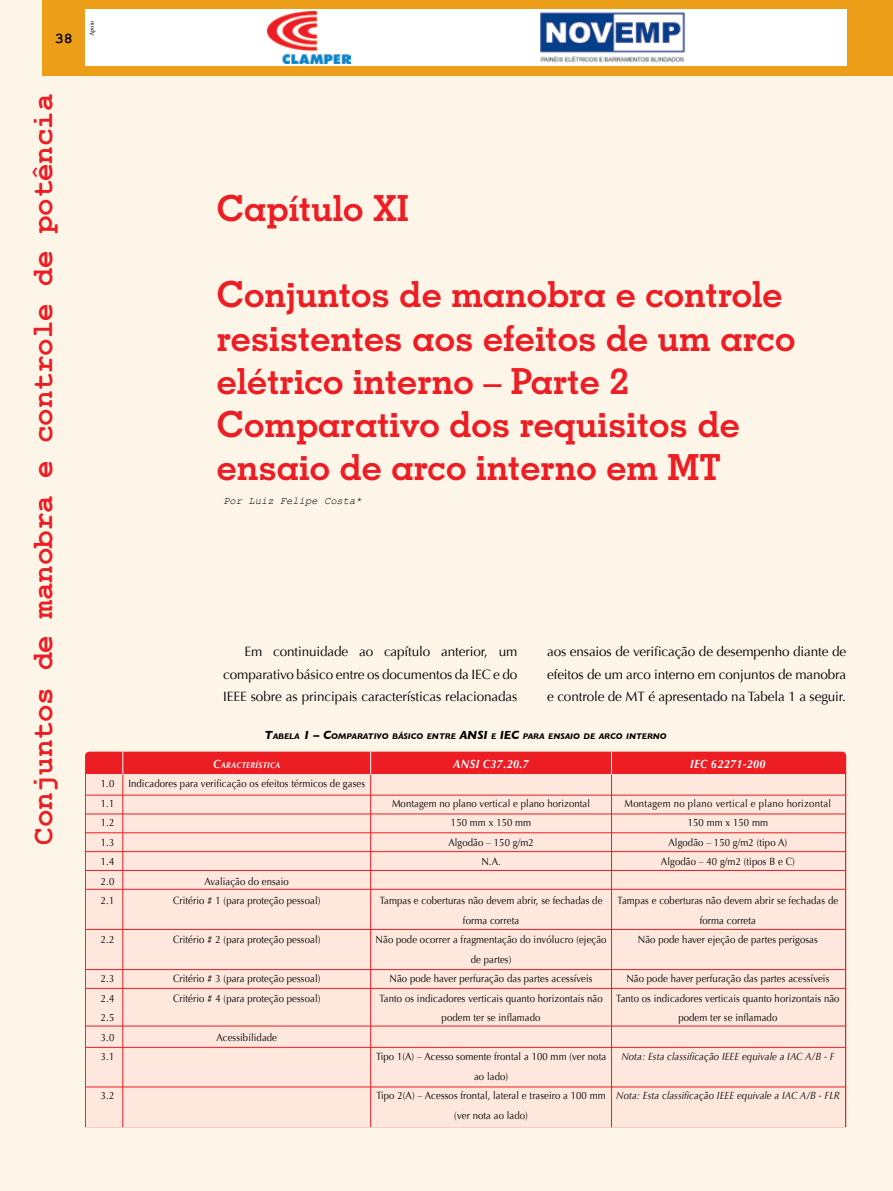
<style>
.page{position:relative;width:893px;height:1191px;background:#fdf5e8}
.page>*{position:absolute;margin:0;border:0;box-sizing:border-box;transform-origin:0 0}
.t1{font:700 36px/43.2px "Geometric Slab 703 BT";color:#ed1d24}
.t2{font:700 30px "Courier New";color:#ed1d24}
.t3{font:700 15px "Courier New";color:#000}
.t4{font:13.5px/22.5px "Optima";letter-spacing:-.01em;color:#000;text-align:justify}
.t5{font:italic 700 12px "Optima";letter-spacing:.03em;color:#fff;scale:.91 1}
.t6{font:10.5px/19.5px "Optima";letter-spacing:.01em;color:#000;text-align:center;scale:.91 1}
.t7{font:italic 10.5px "Optima";letter-spacing:.01em;color:#000;scale:.91 1}
.t8{font:italic 10.5px "Courier New";color:#000}
.t9{font:italic 700 8.4px "Gill Sans";color:#000}
.t10{font:italic 700 8.4px "Optima";letter-spacing:.045em;color:#fff;scale:.91 1}
.t11{font:6.3px "Minion Pro";letter-spacing:-.005em;color:#000}
.s1{font-size:12px}
</style>
<div class="page">
<div style="left:43px;top:0;width:850px;height:76px;background:#ed9e19"></div>
<div style="left:85px;top:9px;width:761px;height:57px;background:#fff"></div>
<img style="left:268px;top:11px;width:82px;height:52px">
<img style="left:540px;top:12px;width:145px;height:51px">
<svg style="left:85px;top:751px;width:761px;height:376px;background:#ed262c"></svg>
<div style="left:87px;top:774px;width:758px;height:353px;background:#fee7dc"></div>
<hr style="left:85px;top:795px;width:761px;height:1px;background:#ed1d24">
<hr style="left:85px;top:813px;width:761px;height:1px;background:#ed1d24">
<hr style="left:85px;top:832px;width:761px;height:1px;background:#ed1d24">
<hr style="left:85px;top:851px;width:761px;height:1px;background:#ed1d24">
<hr style="left:85px;top:870px;width:761px;height:1px;background:#ed1d24">
<hr style="left:85px;top:889px;width:761px;height:1px;background:#ed1d24">
<hr style="left:85px;top:929px;width:761px;height:1px;background:#ed1d24">
<hr style="left:85px;top:969px;width:761px;height:1px;background:#ed1d24">
<hr style="left:85px;top:1025px;width:761px;height:1px;background:#ed1d24">
<hr style="left:85px;top:1047px;width:761px;height:1px;background:#ed1d24">
<hr style="left:85px;top:1086px;width:761px;height:1px;background:#ed1d24">
<hr style="left:85px;top:988px;width:761px;height:1px;background:#ed1d24">
<hr style="left:122px;top:774px;width:1px;height:353px;background:#ed1d24">
<hr style="left:370px;top:774px;width:1px;height:353px;background:#ed1d24">
<hr style="left:611px;top:774px;width:1px;height:353px;background:#ed1d24">
<svg style="left:122px;top:751px;width:1px;height:23px"></svg>
<svg style="left:370px;top:751px;width:1px;height:23px"></svg>
<svg style="left:611px;top:751px;width:1px;height:23px"></svg>
<h3 class="t3" style="left:55px;top:29px;width:19px">38</h3>
<p class="t11" style="left:88px;top:36px;width:17px;rotate:-90deg">Apoio</p>
<h2 class="t2" style="left:24px;top:844px;width:752px;rotate:-90deg">Conjuntos de manobra e controle de potência</h2>
<h1 class="t1" style="left:217px;top:186px;width:194px">Capítulo XI</h1>
<h1 class="t1" style="left:217px;top:273px;width:580px">Conjuntos de manobra e controle resistentes aos efeitos de um arco elétrico interno – Parte 2<br>Comparativo dos requisitos de ensaio de arco interno em MT</h1>
<p class="t8" style="left:223px;top:493px;width:140px">Por Luiz Felipe Costa*</p>
<p class="t6" style="left:101px;top:774px;width:17px;text-align:justify">1.0<br>1.1<br>1.2<br>1.3<br>1.4<br>2.0<br>2.1</p>
<p class="t6" style="left:101px;top:930px;width:17px">2.2</p>
<p class="t6" style="left:101px;top:969px;width:17px;text-align:justify">2.3<br>2.4<br>2.5<br>3.0<br>3.1</p>
<p class="t6" style="left:101px;top:1086px;width:17px">3.2</p>
<p class="t4" style="left:547px;top:640px;width:301px">aos ensaios de verificação de desempenho diante de efeitos de um arco interno em conjuntos de manobra e controle de MT é apresentado na Tabela 1 a seguir.</p>
<p class="t4" style="left:223px;top:640px;width:296px;text-indent:21px">Em continuidade ao capítulo anterior, um comparativo básico entre os documentos da IEC e do IEEE sobre as principais características relacionadas</p>
<p class="t9" style="left:264px;top:731px;width:203px"><span class="s1">T</span>ABELA <span class="s1">1 – C</span>OMPARATIVO BÁSICO ENTRE <span class="s1">ANSI</span></p>
<p class="t9" style="left:491px;top:731px;width:177px">E <span class="s1">IEC</span> PARA ENSAIO DE ARCO INTERNO</p>
<p class="t10" style="left:213px;top:760px;width:75px"><span class="s1">C</span>ARACTERÍSTICA</p>
<p class="t6" style="left:128px;top:774px;width:262px">Indicadores para verificação os efeitos térmicos de gases</p>
<p class="t6" style="left:173px;top:871px;width:163px">Avaliação do ensaio<br>Critério # 1 (para proteção pessoal)</p>
<p class="t6" style="left:173px;top:930px;width:163px">Critério # 2 (para proteção pessoal)</p>
<p class="t6" style="left:173px;top:969px;width:163px;text-align:left">Critério # 3 (para proteção pessoal)<br>Critério # 4 (para proteção pessoal)</p>
<p class="t6" style="left:216px;top:1027px;width:68px">Acessibilidade</p>
<p class="t5" style="left:453px;top:756px;width:85px">ANSI C37.20.7</p>
<p class="t6" style="left:392px;top:793px;width:219px">Montagem no plano vertical e plano horizontal<br>150 mm x 150 mm<br>Algodão – 150 g/m2<br>N.A.</p>
<p class="t6" style="left:376px;top:891px;width:255px">Tampas e coberturas não devem abrir, se fechadas de forma correta<br>Não pode ocorrer a fragmentação do invólucro (ejeção de partes)<br>Não pode haver perfuração das partes acessíveis<br>Tanto os indicadores verticais quanto horizontais não podem ter se inflamado</p>
<p class="t6" style="left:376px;top:1047px;width:254px">Tipo 1(A) – Acesso somente frontal a 100 mm (ver nota ao lado)<br>Tipo 2(A) – Acessos frontal, lateral e traseiro a 100 mm (ver nota ao lado)</p>
<p class="t5" style="left:690px;top:756px;width:85px">IEC 62271-200</p>
<p class="t6" style="left:625px;top:793px;width:228px">Montagem no plano vertical e plano horizontal<br>150 mm x 150 mm<br>Algodão – 150 g/m2 (tipo A)<br>Algodão – 40 g/m2 (tipos B e C)</p>
<p class="t6" style="left:618px;top:891px;width:244px">Tampas e coberturas não devem abrir se fechadas de forma correta<br>Não pode haver ejeção de partes perigosas</p>
<p class="t6" style="left:616px;top:969px;width:247px">Não pode haver perfuração das partes acessíveis<br>Tanto os indicadores verticais quanto horizontais não podem ter se inflamado</p>
<p class="t7" style="left:621px;top:1050px;width:236px">Nota: Esta classificação IEEE equivale a IAC A/B - F</p>
<p class="t7" style="left:616px;top:1089px;width:247px">Nota: Esta classificação IEEE equivale a IAC A/B - FLR</p>
</div>
